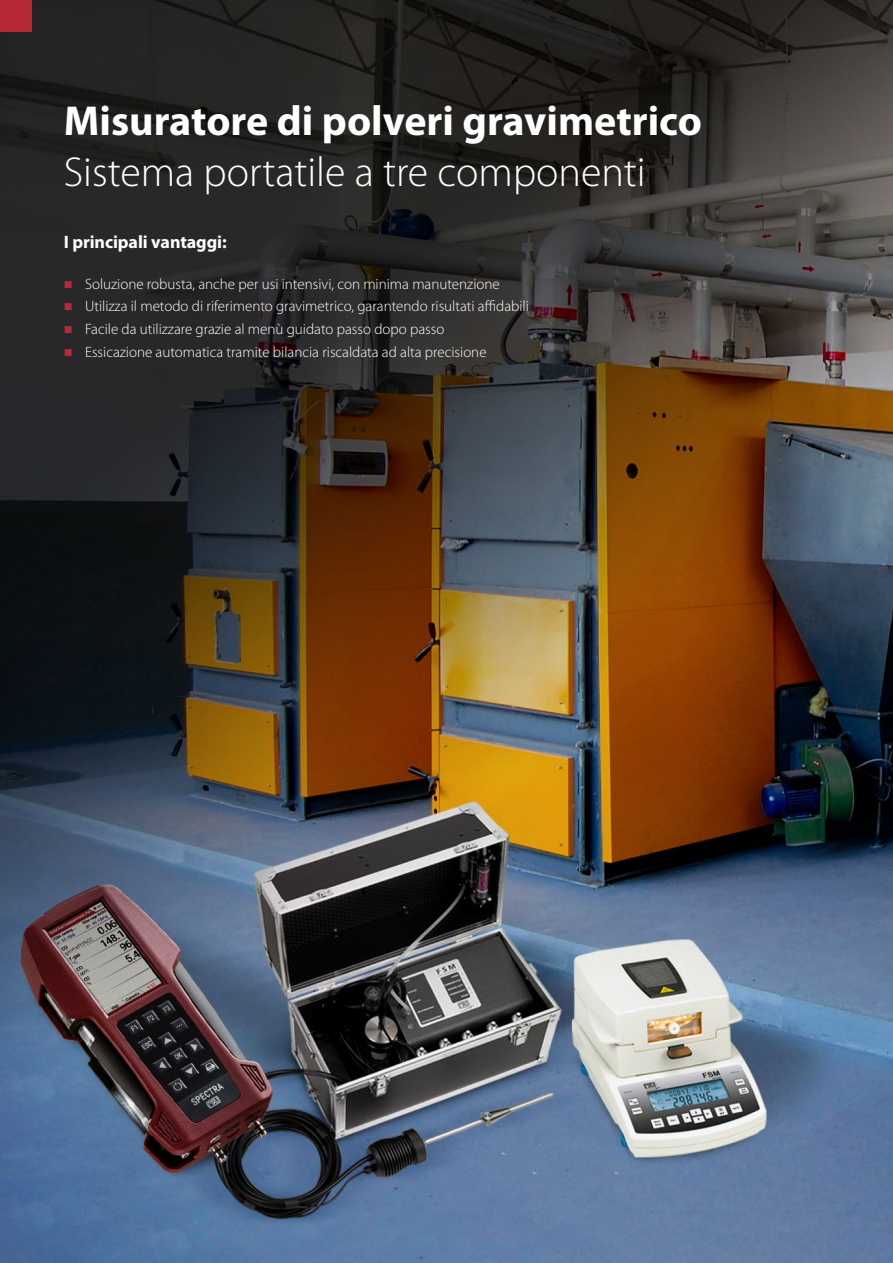
<style>
.page{position:relative;width:893px;height:1263px;background:#fff}
.page>*{position:absolute;margin:0;border:0;box-sizing:border-box;transform-origin:0 0}
.t1{font:700 42px "Myriad Pro";color:#fff}
.t2{font:300 42px "Myriad Pro";color:#fff}
.t3{font:700 18px "Myriad Pro";letter-spacing:-.005em;color:#fff}
.t4{font:300 15px "Myriad Pro";color:#fff}
.s1{color:#b82937}
</style>
<div class="page">
<img style="left:0;top:0;width:893px;height:1263px">
<div style="left:0;top:0;width:32px;height:32px;background:#b82937"></div>
<h1 class="t1" style="left:64px;top:97px;width:640px">Misuratore di polveri gravimetrico</h1>
<h1 class="t2" style="left:64px;top:149px;width:583px">Sistema portatile a tre componenti</h1>
<p class="t3" style="left:64px;top:231px;width:164px">I principali vantaggi:</p>
<p class="t4" style="left:64px;top:275px;width:437px"><span class="s1">■</span> Soluzione robusta, anche per usi intensivi, con minima manutenzione</p>
<p class="t4" style="left:64px;top:298px;width:467px"><span class="s1">■</span> Utilizza il metodo di riferimento gravimetrico, garantendo risultati affidabili</p>
<p class="t4" style="left:64px;top:321px;width:382px"><span class="s1">■</span> Facile da utilizzare grazie al menù guidato passo dopo passo</p>
<p class="t4" style="left:64px;top:343px;width:424px"><span class="s1">■</span> Essicazione automatica tramite bilancia riscaldata ad alta precisione</p>
</div>
